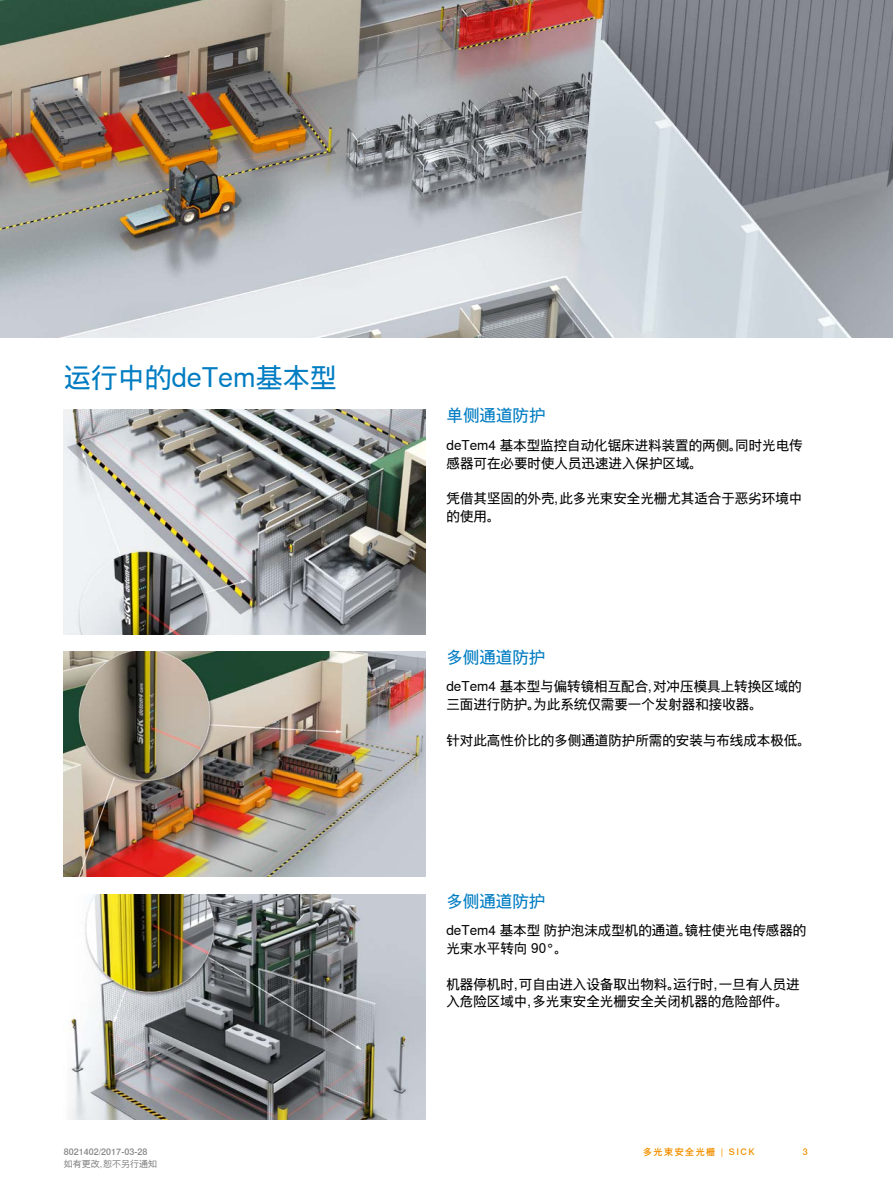
<style>
.page{position:relative;width:893px;height:1188px;background:#fff}
.page>*{position:absolute;margin:0;border:0;box-sizing:border-box;transform-origin:0 0}
.t1{font:27px "Nimbus Sans Global";color:#007cc2}
.t2{font:16.5px "Nimbus Sans Global";color:#007cc2}
.t3{font:13.5px/17.9px "Nimbus Sans Global";color:#000}
.t4{font:500 9px "Nimbus Sans Global";color:#878787}
.t5{font:500 9px "Nimbus Sans Global";letter-spacing:.17em;color:#f39200}
.t6{font:9px "Nimbus Sans Global";color:#878787}
</style>
<div class="page">
<img style="left:0;top:0;width:893px;height:337px">
<img style="left:64px;top:409px;width:361px;height:226px">
<img style="left:64px;top:651px;width:361px;height:225px">
<img style="left:69px;top:895px;width:356px;height:225px">
<h1 class="t1" style="left:64px;top:361px;width:275px">运行中的deTem基本型</h1>
<p class="t2" style="left:446px;top:406px;width:100px">单侧通道防护</p>
<p class="t3" style="left:446px;top:436px;width:358px">deTem4 基本型监控自动化锯床进料装置的两侧。同时光电传感器可在必要时使人员迅速进入保护区域。</p>
<p class="t3" style="left:446px;top:490px;width:357px">凭借其坚固的外壳，此多光束安全光栅尤其适合于恶劣环境中的使用。</p>
<p class="t2" style="left:446px;top:647px;width:100px">多侧通道防护</p>
<p class="t3" style="left:446px;top:678px;width:357px">deTem4 基本型与偏转镜相互配合，对冲压模具上转换区域的三面进行防护。为此系统仅需要一个发射器和接收器。</p>
<p class="t3" style="left:446px;top:732px;width:366px">针对此高性价比的多侧通道防护所需的安装与布线成本极低。</p>
<p class="t2" style="left:446px;top:891px;width:100px">多侧通道防护</p>
<p class="t3" style="left:446px;top:921px;width:361px">deTem4 基本型 防护泡沫成型机的通道。镜柱使光电传感器的光束水平转向 90°。</p>
<p class="t3" style="left:446px;top:975px;width:355px">机器停机时，可自由进入设备取出物料。运行时，一旦有人员进入危险区域中，多光束安全光栅安全关闭机器的危险部件。</p>
<p class="t5" style="left:643px;top:1146px;width:113px">多光束安全光栅 | SICK</p>
<p class="t4" style="left:64px;top:1146px;width:85px">8021402/2017-03-28</p>
<p class="t5" style="left:803px;top:1146px;width:7px">3</p>
<p class="t6" style="left:64px;top:1159px;width:95px">如有更改，恕不另行通知</p>
</div>
